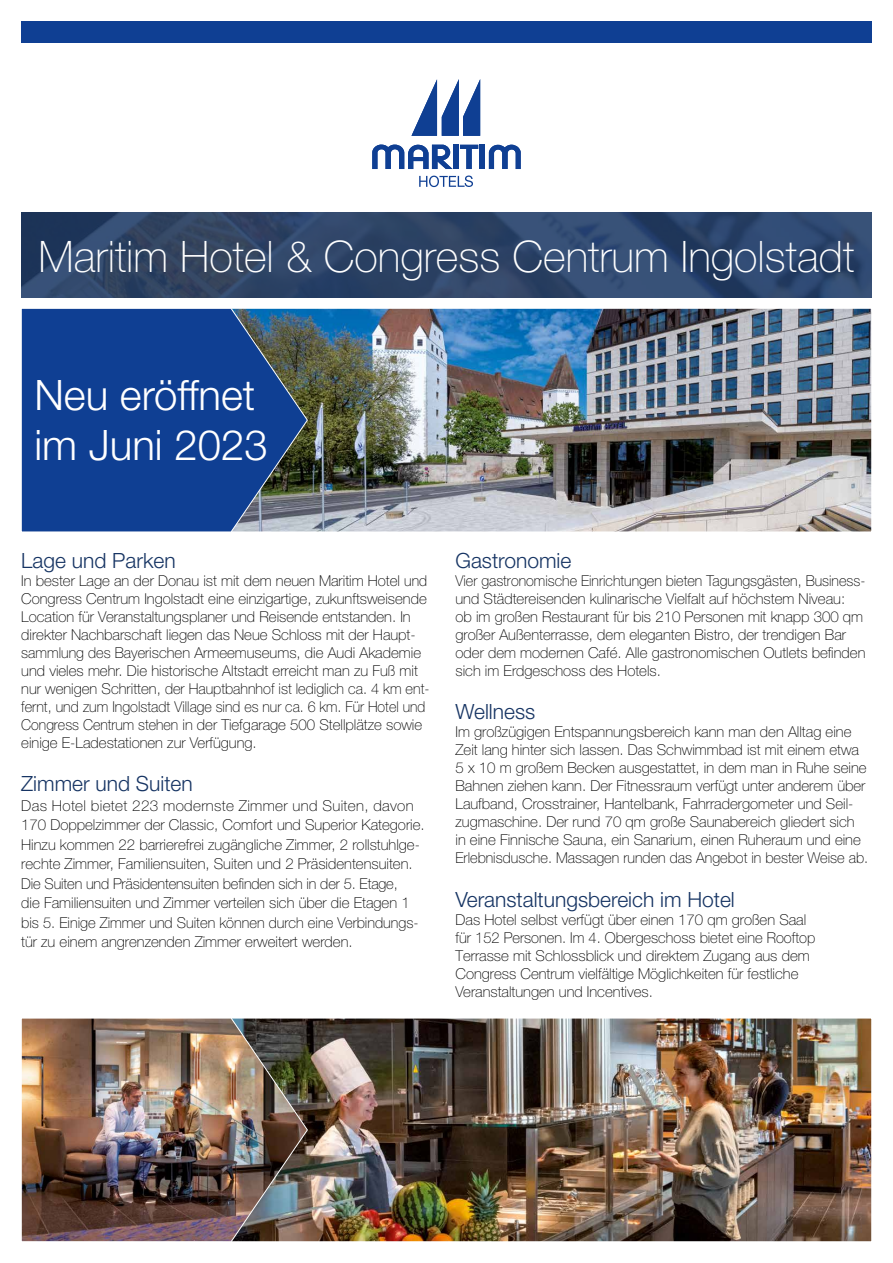
<style>
.page{position:relative;width:893px;height:1263px;background:#fff}
.page>*{position:absolute;margin:0;border:0;box-sizing:border-box;transform-origin:0 0}
.t1{font:100 43.5px "Helvetica Neue LT Pro";color:#fff}
.t2{font:300 42px/50.4px "Helvetica Neue LT Pro";color:#fff}
.t3{font:300 21px "Helvetica Neue LT Pro";color:#163463}
.t4{font:100 15px/18px "Helvetica Neue LT Pro";color:#000}
.t5{font:100 15px/18px "Helvetica Neue LT Pro";color:#000;scale:.96 1}
</style>
<div class="page">
<div style="left:21px;top:21px;width:851px;height:22px;background:#0f3f93"></div>
<svg style="left:411px;top:79px;width:69px;height:57px"></svg>
<svg style="left:489px;top:145px;width:32px;height:24px"></svg>
<div style="left:453px;top:145px;width:6px;height:24px;background:#0f3f93"></div>
<svg style="left:460px;top:145px;width:18px;height:24px"></svg>
<div style="left:479px;top:145px;width:6px;height:24px;background:#0f3f93"></div>
<svg style="left:372px;top:145px;width:80px;height:24px"></svg>
<svg style="left:419px;top:176px;width:54px;height:11px"></svg>
<svg style="left:21px;top:213px;width:851px;height:85px;background:#2e4568"></svg>
<img style="left:308px;top:310px;width:562px;height:220px">
<svg style="left:21px;top:308px;width:287px;height:224px;background:#1b468d"></svg>
<img style="left:308px;top:1020px;width:562px;height:220px">
<img style="left:21px;top:1018px;width:287px;height:224px">
<h1 class="t1" style="left:39px;top:231px;width:817px">Maritim Hotel &amp; Congress Centrum Ingolstadt</h1>
<h2 class="t2" style="left:34px;top:369px;width:235px">Neu eröffnet im Juni 2023</h2>
<h3 class="t3" style="left:21px;top:548px;width:156px">Lage und Parken</h3>
<p class="t4" style="left:21px;top:572px;width:410px">In bester Lage an der Donau ist mit dem neuen Maritim Hotel und Congress Centrum Ingolstadt eine einzigartige, zukunftsweisende Location für Veranstaltungsplaner und Reisende entstanden. In direkter Nachbarschaft liegen das Neue Schloss mit der Haupt&shy;sammlung des Bayerischen Armeemuseums, die Audi Akademie und vieles mehr. Die historische Altstadt erreicht man zu Fuß mit nur wenigen Schritten, der Hauptbahnhof ist lediglich ca. 4 km ent&shy;fernt, und zum Ingolstadt Village sind es nur ca. 6 km. Für Hotel und Congress Centrum stehen in der Tiefgarage 500 Stellplätze sowie einige E-Ladestationen zur Verfügung.</p>
<h3 class="t3" style="left:21px;top:771px;width:173px">Zimmer und Suiten</h3>
<p class="t4" style="left:21px;top:796px;width:405px;line-height:19.5px">Das Hotel bietet 223 modernste Zimmer und Suiten, davon 170 Doppelzimmer der Classic, Comfort und Superior Kategorie.<br>Hinzu kommen 22 barrierefrei zugängliche Zimmer, 2 rollstuhlge&shy;rechte Zimmer, Familiensuiten, Suiten und 2 Präsidentensuiten.<br>Die Suiten und Präsidentensuiten befinden sich in der 5. Etage,<br>die Familiensuiten und Zimmer verteilen sich über die Etagen 1 bis 5. Einige Zimmer und Suiten können durch eine Verbindungs&shy;tür zu einem angrenzenden Zimmer erweitert werden.</p>
<h3 class="t3" style="left:455px;top:548px;width:117px">Gastronomie</h3>
<p class="t5" style="left:455px;top:572px;width:429px">Vier gastronomische Einrichtungen bieten Tagungsgästen, Business&shy;und Städtereisenden kulinarische Vielfalt auf höchstem Niveau:<br>ob im großen Restaurant für bis 210 Personen mit knapp 300 qm großer Außenterrasse, dem eleganten Bistro, der trendigen Bar oder dem modernen Café. Alle gastronomischen Outlets befinden sich im Erdgeschoss des Hotels.</p>
<h3 class="t3" style="left:455px;top:699px;width:81px">Wellness</h3>
<p class="t4" style="left:455px;top:723px;width:414px">Im großzügigen Entspannungsbereich kann man den Alltag eine Zeit lang hinter sich lassen. Das Schwimmbad ist mit einem etwa 5 x 10 m großem Becken ausgestattet, in dem man in Ruhe seine Bahnen ziehen kann. Der Fitnessraum verfügt unter anderem über Laufband, Crosstrainer, Hantelbank, Fahrradergometer und Seil&shy;zugmaschine. Der rund 70 qm große Saunabereich gliedert sich in eine Finnische Sauna, ein Sanarium, einen Ruheraum und eine Erlebnisdusche. Massagen runden das Angebot in bester Weise ab.</p>
<h3 class="t3" style="left:455px;top:886px;width:281px">Veranstaltungsbereich im Hotel</h3>
<p class="t4" style="left:455px;top:910px;width:361px">Das Hotel selbst verfügt über einen 170 qm großen Saal für 152 Personen. Im 4. Obergeschoss bietet eine Rooftop Terrasse mit Schlossblick und direktem Zugang aus dem Congress Centrum vielfältige Möglichkeiten für festliche Veranstaltungen und Incentives.</p>
</div>
